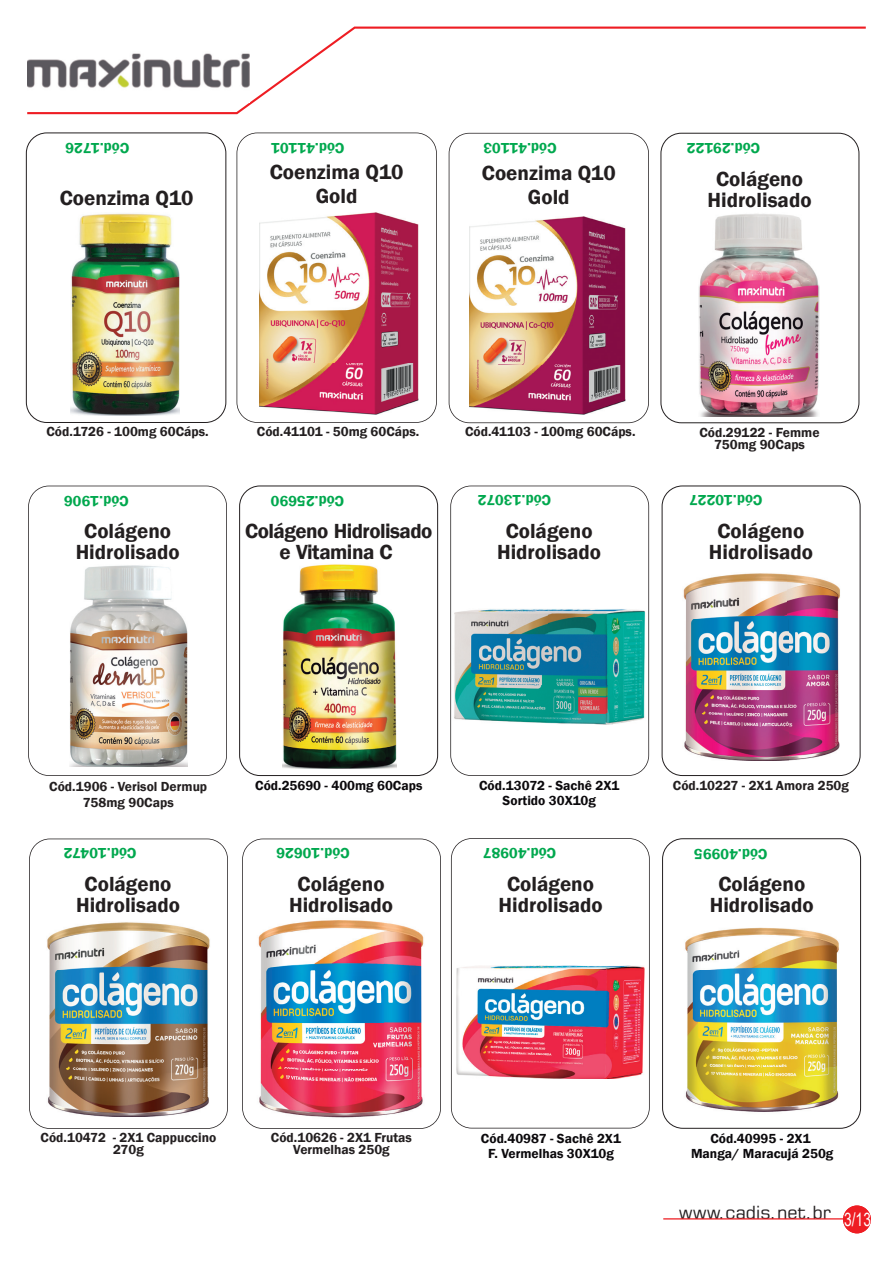
<style>
.page{position:relative;width:893px;height:1263px;background:#fff}
.page>*{position:absolute;margin:0;border:0;box-sizing:border-box;transform-origin:0 0}
.t1{font:600 21px/21px "Franklin Gothic";color:#231f20;text-align:center}
.t2{font:600 21px/21px "Franklin Gothic";letter-spacing:-.025em;color:#231f20;text-align:center}
.t3{font:18px "Square 721 BT";color:#231f20}
.t4{font:600 15px "Franklin Gothic";color:#00a84e}
.t5{font:600 13.5px/12px "Franklin Gothic";color:#231f20;text-align:center}
.t6{font:600 13.5px/15px "Franklin Gothic";color:#0b090c;text-align:center}
.s1{font-family:"Arial";font-size:18.75px;color:#fff}
</style>
<div class="page">
<svg style="left:27px;top:27px;width:839px;height:87px"></svg>
<hr style="left:663px;top:1218px;width:200px;height:1px;background:#ee1d23">
<div style="left:843px;top:1205px;width:28px;height:28px;background:#ee1d23;border-radius:14px"></div>
<div style="left:662px;top:485px;width:198px;height:291px;border:1px solid #231f20;border-radius:20px"></div>
<svg style="left:242px;top:838px;width:199px;height:291px"></svg>
<svg style="left:451px;top:838px;width:199px;height:290px"></svg>
<svg style="left:450px;top:485px;width:199px;height:291px"></svg>
<svg style="left:28px;top:486px;width:199px;height:290px"></svg>
<div style="left:239px;top:485px;width:199px;height:291px;border:1px solid #231f20;border-radius:20px"></div>
<div style="left:661px;top:133px;width:198px;height:290px;border:1px solid #231f20;border-radius:20px"></div>
<img style="left:683px;top:573px;width:157px;height:188px">
<img style="left:255px;top:916px;width:173px;height:205px">
<svg style="left:29px;top:838px;width:199px;height:291px"></svg>
<img style="left:457px;top:965px;width:187px;height:114px">
<img style="left:453px;top:608px;width:192px;height:116px">
<img style="left:70px;top:565px;width:117px;height:202px">
<img style="left:282px;top:564px;width:114px;height:205px">
<img style="left:698px;top:213px;width:121px;height:203px">
<img style="left:27px;top:40px;width:223px;height:62px">
<div style="left:26px;top:133px;width:200px;height:290px;border:1px solid #231f20;border-radius:20px"></div>
<svg style="left:237px;top:133px;width:200px;height:290px"></svg>
<img style="left:70px;top:213px;width:110px;height:203px">
<img style="left:259px;top:212px;width:159px;height:202px">
<svg style="left:449px;top:133px;width:200px;height:290px"></svg>
<img style="left:469px;top:217px;width:156px;height:198px">
<div style="left:662px;top:838px;width:199px;height:290px;border:1px solid #231f20;border-radius:20px"></div>
<img style="left:685px;top:927px;width:154px;height:185px">
<img style="left:46px;top:922px;width:164px;height:195px">
<p class="t4" style="left:129px;top:157px;width:66px;rotate:-180deg">Cód.1726</p>
<h1 class="t1" style="left:60px;top:188px;width:135px">Coenzima Q10</h1>
<p class="t4" style="left:344px;top:157px;width:75px;rotate:-180deg">Cód.41101</p>
<h1 class="t1" style="left:270px;top:160px;width:135px;line-height:24px">Coenzima Q10<br>Gold</h1>
<p class="t4" style="left:557px;top:157px;width:75px;rotate:-180deg">Cód.41103</p>
<h1 class="t1" style="left:482px;top:161px;width:135px;line-height:24px">Coenzima Q10<br>Gold</h1>
<p class="t4" style="left:760px;top:157px;width:75px;rotate:-180deg">Cód.29122</p>
<h1 class="t1" style="left:707px;top:168px;width:106px">Colágeno<br>Hidrolisado</h1>
<p class="t5" style="left:47px;top:426px;width:164px">Cód.1726 - 100mg 60Cáps.</p>
<p class="t5" style="left:257px;top:426px;width:164px">Cód.41101 - 50mg 60Cáps.</p>
<p class="t5" style="left:465px;top:426px;width:172px">Cód.41103 - 100mg 60Cáps.</p>
<p class="t5" style="left:699px;top:427px;width:122px">Cód.29122 - Femme<br>750mg 90Caps</p>
<p class="t4" style="left:129px;top:510px;width:66px;rotate:-180deg">Cód.1906</p>
<p class="t4" style="left:344px;top:510px;width:75px;rotate:-180deg">Cód.25690</p>
<p class="t4" style="left:551px;top:509px;width:75px;rotate:-180deg">Cód.13072</p>
<p class="t4" style="left:762px;top:509px;width:75px;rotate:-180deg">Cód.10227</p>
<h1 class="t1" style="left:76px;top:521px;width:106px">Colágeno<br>Hidrolisado</h1>
<h1 class="t2" style="left:245px;top:521px;width:189px">Colágeno Hidrolisado e Vitamina C</h1>
<h1 class="t1" style="left:497px;top:520px;width:106px">Colágeno<br>Hidrolisado</h1>
<h1 class="t1" style="left:709px;top:520px;width:106px">Colágeno<br>Hidrolisado</h1>
<p class="t5" style="left:49px;top:778px;width:160px;line-height:16.5px">Cód.1906 - Verisol Dermup<br>758mg 90Caps</p>
<p class="t4" style="left:136px;top:862px;width:74px;rotate:-180deg">Cód.10472</p>
<h1 class="t1" style="left:76px;top:874px;width:106px">Colágeno<br>Hidrolisado</h1>
<p class="t6" style="left:255px;top:778px;width:169px">Cód.25690 - 400mg 60Caps</p>
<p class="t4" style="left:350px;top:862px;width:75px;rotate:-180deg">Cód.10626</p>
<h1 class="t1" style="left:289px;top:874px;width:106px">Colágeno<br>Hidrolisado</h1>
<p class="t6" style="left:479px;top:778px;width:142px">Cód.13072 - Sachê 2X1<br>Sortido 30X10g</p>
<p class="t4" style="left:556px;top:862px;width:75px;rotate:-180deg">Cód.40987</p>
<h1 class="t1" style="left:499px;top:874px;width:106px">Colágeno<br>Hidrolisado</h1>
<p class="t5" style="left:673px;top:779px;width:178px">Cód.10227 - 2X1 Amora 250g</p>
<p class="t4" style="left:767px;top:863px;width:75px;rotate:-180deg">Cód.40995</p>
<h1 class="t1" style="left:710px;top:874px;width:106px">Colágeno<br>Hidrolisado</h1>
<p class="t5" style="left:41px;top:1132px;width:177px">Cód.10472 - 2X1 Cappuccino<br>270g</p>
<p class="t5" style="left:271px;top:1132px;width:142px">Cód.10626 - 2X1 Frutas<br>Vermelhas 250g</p>
<p class="t6" style="left:481px;top:1130px;width:142px">Cód.40987 - Sachê 2X1<br>F. Vermelhas 30X10g</p>
<p class="t6" style="left:691px;top:1131px;width:144px">Cód.40995 - 2X1<br>Manga/ Maracujá 250g</p>
<h2 class="t3" style="left:679px;top:1201px;width:194px">www.cadis.net.br <span class="s1">3/13</span></h2>
</div>
